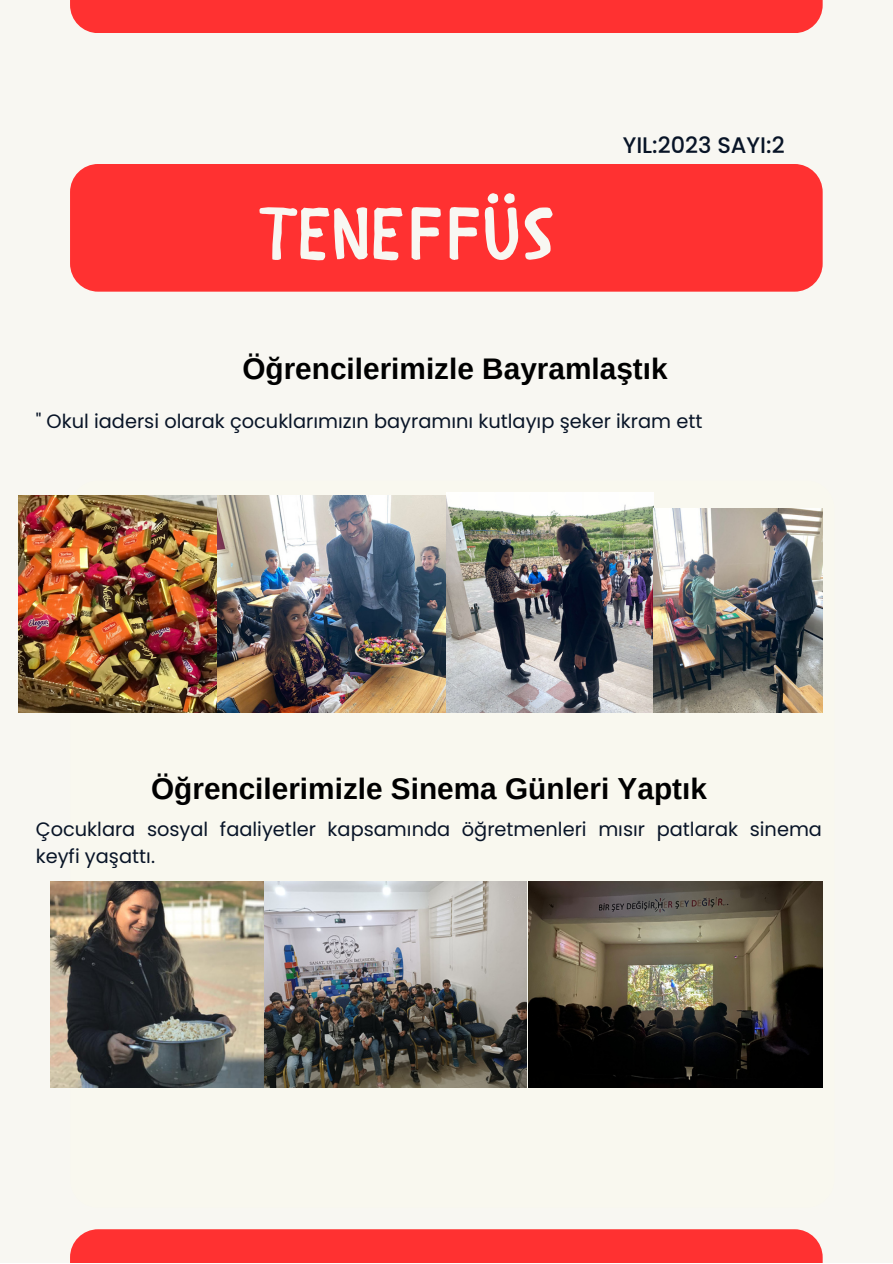
<style>
.page{position:relative;width:893px;height:1264px;background:#fff}
.page>*{position:absolute;margin:0;border:0;box-sizing:border-box;transform-origin:0 0}
.t1{font:75px "CHILDRENONE";letter-spacing:.045em;color:#f8f7f2}
.t2{font:700 29.7px "Arimo";color:#000}
.t3{font:500 22.5px "Poppins";color:#081427}
.t4{font:19.35px/27px "Poppins";color:#081427}
</style>
<div class="page">
<div style="left:0;top:0;width:892px;height:1262px;background:#f8f7f2"></div>
<div style="left:70px;top:164px;width:752px;height:127px;background:#ff3131;border-radius:28px"></div>
<div style="left:70px;top:1229px;width:752px;height:33px;background:#ff3131"></div>
<div style="left:70px;top:0;width:752px;height:33px;background:#ff3131"></div>
<img style="left:18px;top:495px;width:428px;height:217px">
<img style="left:446px;top:493px;width:207px;height:219px">
<img style="left:653px;top:508px;width:169px;height:204px">
<img style="left:51px;top:881px;width:475px;height:206px">
<img style="left:529px;top:881px;width:293px;height:206px">
<p class="t1" style="left:262px;top:168px;width:293px">TENEFFÜS</p>
<p class="t3" style="left:622px;top:130px;width:163px">YIL:2023 SAYI:2</p>
<p class="t2" style="left:242px;top:352px;width:426px">Öğrencilerimizle Bayramlaştık</p>
<p class="t4" style="left:36px;top:408px;width:668px">" Okul iadersi olarak çocuklarımızın bayramını kutlayıp şeker ikram ett</p>
<p class="t2" style="left:151px;top:772px;width:557px">Öğrencilerimizle Sinema Günleri Yaptık</p>
<p class="t4" style="left:36px;top:816px;width:787px">Çocuklara sosyal faaliyetler kapsamında öğretmenleri mısır patlarak sinema keyfi yaşattı.</p>
</div>
